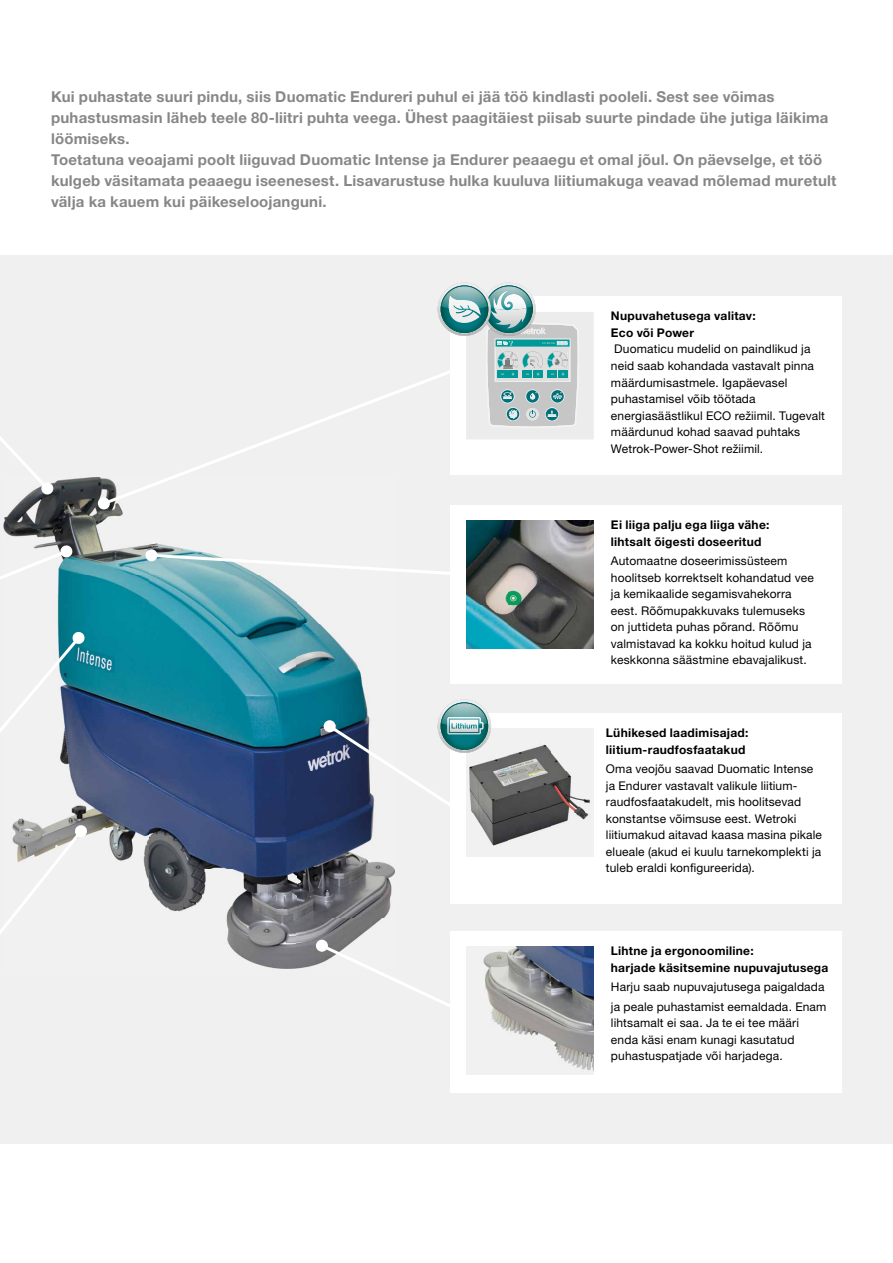
<style>
.page{position:relative;width:893px;height:1263px;background:#fff}
.page>*{position:absolute;margin:0;border:0;box-sizing:border-box;transform-origin:0 0}
.t1{font:700 15px/21px "Helvetica Neue LT Pro";letter-spacing:.015em;color:#878787}
.t2{font:12px/16.5px "Helvetica Neue LT Pro";letter-spacing:.015em;color:#000}
.t3{font:700 12px/16.5px "Helvetica Neue LT Pro";letter-spacing:.02em;color:#000}
.t4{font:700 3.45px "Helvetica Neue LT Pro";color:#7c7c7b}
</style>
<div class="page">
<div style="left:0;top:255px;width:893px;height:889px;background:#f0f0f0"></div>
<img style="left:3px;top:477px;width:391px;height:491px">
<svg style="left:0;top:824px;width:88px;height:144px"></svg>
<svg style="left:0;top:545px;width:73px;height:58px"></svg>
<svg style="left:0;top:631px;width:85px;height:171px"></svg>
<svg style="left:0;top:436px;width:52px;height:57px"></svg>
<div style="left:41px;top:482px;width:12px;height:12px;background:#fff;border-radius:50%"></div>
<div style="left:324px;top:720px;width:12px;height:12px;background:#fff;border-radius:50%"></div>
<svg style="left:100px;top:375px;width:351px;height:132px"></svg>
<div style="left:98px;top:497px;width:12px;height:12px;background:#fff;border-radius:50%"></div>
<svg style="left:148px;top:552px;width:303px;height:25px"></svg>
<div style="left:145px;top:549px;width:12px;height:12px;background:#fff;border-radius:50%"></div>
<svg style="left:318px;top:942px;width:133px;height:70px"></svg>
<div style="left:316px;top:940px;width:12px;height:12px;background:#fff;border-radius:50%"></div>
<div style="left:451px;top:505px;width:391px;height:179px;background:#fff"></div>
<img style="left:466px;top:521px;width:128px;height:127px">
<div style="left:451px;top:297px;width:391px;height:178px;background:#fff"></div>
<div style="left:451px;top:931px;width:391px;height:162px;background:#fff"></div>
<img style="left:466px;top:946px;width:128px;height:128px">
<div style="left:451px;top:713px;width:391px;height:191px;background:#fff"></div>
<img style="left:466px;top:729px;width:128px;height:127px">
<svg style="left:325px;top:699px;width:166px;height:111px"></svg>
<svg style="left:438px;top:282px;width:156px;height:157px"></svg>
<img style="left:441px;top:285px;width:47px;height:21px">
<p class="t1" style="left:51px;top:86px;width:787px">Kui puhastate suuri pindu, siis Duomatic Endureri puhul ei jää töö kindlasti pooleli. Sest see võimas puhastusmasin läheb teele 80-liitri puhta veega. Ühest paagitäiest piisab suurte pindade ühe jutiga läikima löömiseks.<br>Toetatuna veoajami poolt liiguvad Duomatic Intense ja Endurer peaaegu et omal jõul. On päevselge, et töö kulgeb väsitamata peaaegu iseenesest. Lisavarustuse hulka kuuluva liitiumakuga veavad mõlemad muretult välja ka kauem kui päikeseloojanguni.</p>
<p class="t4" style="left:530px;top:358px;width:7px">2%</p>
<p class="t3" style="left:611px;top:308px;width:146px">Nupuvahetusega valitav:<br>Eco või Power</p>
<p class="t2" style="left:611px;top:341px;width:216px">Duomaticu mudelid on paindlikud ja neid saab kohandada vastavalt pinna määrdumisastmele. Igapäevasel puhastamisel võib töötada energiasäästlikul ECO režiimil. Tugevalt määrdunud kohad saavad puhtaks Wetrok-Power-Shot režiimil.</p>
<p class="t3" style="left:611px;top:516px;width:160px">Ei liiga palju ega liiga vähe: lihtsalt õigesti doseeritud</p>
<p class="t2" style="left:611px;top:552px;width:204px">Automaatne doseerimissüsteem hoolitseb korrektselt kohandatud vee ja kemikaalide segamisvahekorra eest. Rõõmupakkuvaks tulemuseks on juttideta puhas põrand. Rõõmu valmistavad ka kokku hoitud kulud ja keskkonna säästmine ebavajalikust.</p>
<p class="t3" style="left:606px;top:724px;width:144px">Lühikesed laadimisajad: liitium-raudfosfaatakud</p>
<p class="t2" style="left:606px;top:761px;width:218px">Oma veojõu saavad Duomatic Intense ja Endurer vastavalt valikule liitium&shy;raudfosfaatakudelt, mis hoolitsevad konstantse võimsuse eest. Wetroki liitiumakud aitavad kaasa masina pikale elueale (akud ei kuulu tarnekomplekti ja tuleb eraldi konfigureerida).</p>
<p class="t3" style="left:611px;top:942px;width:219px">Lihtne ja ergonoomiline:<br>harjade käsitsemine nupuvajutusega</p>
<p class="t2" style="left:611px;top:977px;width:217px;line-height:19.5px">Harju saab nupuvajutusega paigaldada ja peale puhastamist eemaldada. Enam</p>
<p class="t2" style="left:611px;top:1014px;width:190px">lihtsamalt ei saa. Ja te ei tee määri enda käsi enam kunagi kasutatud puhastuspatjade või harjadega.</p>
</div>
